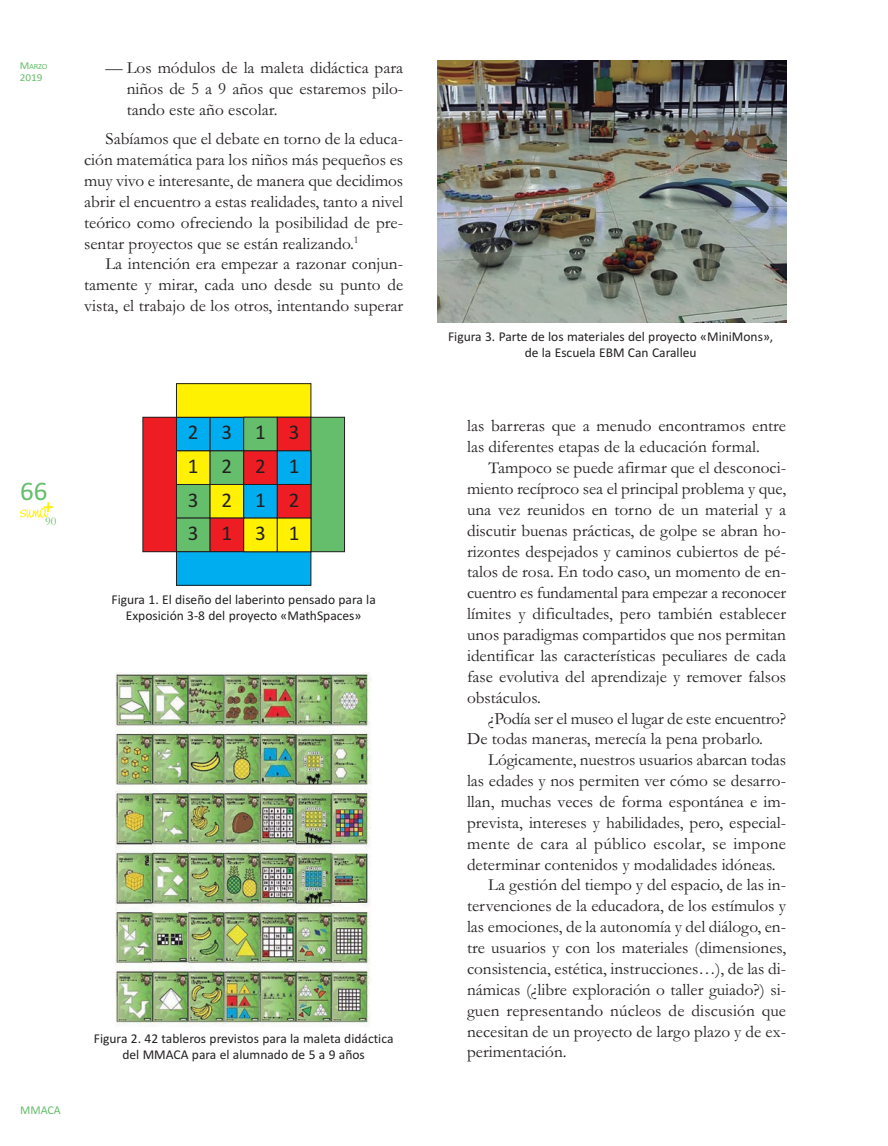
<style>
.page{position:relative;width:888px;height:1146px;background:#fff}
.page>*{position:absolute;margin:0;border:0;box-sizing:border-box;transform-origin:0 0}
.t1{font:27px "Calibri";color:#65be6b}
.t2{font:21px/33.6px "Calibri";letter-spacing:1.09em;color:#231f20;text-align:justify}
.t3{font:17.25px/20.9px "Garamond";color:#231f20;text-align:justify}
.t4{font:17.25px "Garamond";letter-spacing:.02em;color:#231f20}
.t5{font:13.5px/16.2px "Calibri";color:#231f20;text-align:center}
.t6{font:12px "Calibri";color:#65be6b}
.t7{font:12px "Garamond";color:#65be6b}
.t8{font:10.5px "Calibri";color:#65be6b;scale:1.07 1}
.t9{font:7.8px "Calibri";color:#65be6b;scale:1.07 1}
.s1{font-size:10.5px}
</style>
<div class="page">
<img style="left:20px;top:503px;width:33px;height:14px">
<div style="left:176px;top:417px;width:34px;height:34px;background:#00aeef"></div>
<div style="left:176px;top:417px;width:34px;height:34px;border:1px solid #231f20"></div>
<div style="left:210px;top:417px;width:34px;height:34px;background:#00aeef"></div>
<div style="left:210px;top:417px;width:34px;height:34px;border:1px solid #231f20"></div>
<div style="left:176px;top:383px;width:135px;height:34px;background:#fff101"></div>
<div style="left:176px;top:383px;width:135px;height:34px;border:1px solid #231f20"></div>
<div style="left:244px;top:417px;width:33px;height:34px;background:#65be6b"></div>
<div style="left:243px;top:417px;width:34px;height:34px;border:1px solid #231f20"></div>
<div style="left:277px;top:417px;width:34px;height:34px;background:#ee1d23"></div>
<div style="left:277px;top:417px;width:34px;height:34px;border:1px solid #231f20"></div>
<div style="left:311px;top:417px;width:33px;height:134px;background:#65be6b"></div>
<div style="left:311px;top:417px;width:34px;height:135px;border:1px solid #231f20"></div>
<div style="left:176px;top:451px;width:34px;height:33px;background:#fff101"></div>
<div style="left:176px;top:450px;width:34px;height:34px;border:1px solid #231f20"></div>
<div style="left:143px;top:417px;width:33px;height:134px;background:#ee1d23"></div>
<div style="left:143px;top:417px;width:34px;height:135px;border:1px solid #231f20"></div>
<div style="left:210px;top:451px;width:34px;height:33px;background:#65be6b"></div>
<div style="left:210px;top:450px;width:34px;height:34px;border:1px solid #231f20"></div>
<div style="left:244px;top:451px;width:33px;height:33px;background:#ee1d23"></div>
<div style="left:243px;top:450px;width:34px;height:34px;border:1px solid #231f20"></div>
<div style="left:277px;top:451px;width:34px;height:33px;background:#00aeef"></div>
<div style="left:277px;top:450px;width:34px;height:34px;border:1px solid #231f20"></div>
<div style="left:176px;top:484px;width:34px;height:34px;background:#65be6b"></div>
<div style="left:176px;top:484px;width:34px;height:34px;border:1px solid #231f20"></div>
<div style="left:210px;top:484px;width:34px;height:34px;background:#fff101"></div>
<div style="left:210px;top:484px;width:34px;height:34px;border:1px solid #231f20"></div>
<div style="left:244px;top:484px;width:33px;height:34px;background:#00aeef"></div>
<div style="left:243px;top:484px;width:34px;height:34px;border:1px solid #231f20"></div>
<div style="left:277px;top:484px;width:34px;height:34px;background:#ee1d23"></div>
<div style="left:277px;top:484px;width:34px;height:34px;border:1px solid #231f20"></div>
<div style="left:176px;top:518px;width:34px;height:33px;background:#65be6b"></div>
<div style="left:176px;top:518px;width:34px;height:34px;border:1px solid #231f20"></div>
<div style="left:210px;top:518px;width:34px;height:33px;background:#ee1d23"></div>
<div style="left:176px;top:551px;width:135px;height:34px;background:#00aeef"></div>
<div style="left:176px;top:551px;width:135px;height:34px;border:1px solid #231f20"></div>
<div style="left:244px;top:518px;width:33px;height:33px;background:#fff101"></div>
<div style="left:243px;top:518px;width:34px;height:34px;border:1px solid #231f20"></div>
<div style="left:277px;top:518px;width:34px;height:33px;background:#fff101"></div>
<div style="left:277px;top:518px;width:34px;height:34px;border:1px solid #231f20"></div>
<img style="left:116px;top:672px;width:255px;height:354px">
<img style="left:437px;top:61px;width:349px;height:261px">
<p class="t9" style="left:20px;top:61px;width:27px"><span class="s1">M</span>Arzo</p>
<p class="t8" style="left:20px;top:71px;width:23px">2019</p>
<p class="t3" style="left:127px;top:57px;width:278px;text-indent:-21px">— Los módulos de la maleta didáctica para niños de 5 a 9 años que estaremos pilo&shy;tando este año escolar.</p>
<p class="t3" style="left:84px;top:128px;width:320px;text-indent:21px">Sabíamos que el debate en torno de la educa&shy;ción matemática para los niños más pequeños es muy vivo e interesante, de manera que decidimos abrir el encuentro a estas realidades, tanto a nivel teórico como ofreciendo la posibilidad de pre&shy;sentar proyectos que se están realizando.<sup>1</sup></p>
<p class="t3" style="left:84px;top:253px;width:320px;text-indent:21px">La intención era empezar a razonar conjun&shy;tamente y mirar, cada uno desde su punto de vista, el trabajo de los otros, intentando superar</p>
<h1 class="t1" style="left:20px;top:474px;width:29px">66</h1>
<p class="t7" style="left:45px;top:513px;width:13px">90</p>
<p class="t2" style="left:188px;top:415px;width:113px">2313<br>1221<br>3212<br>3131</p>
<p class="t5" style="left:111px;top:591px;width:266px">Figura 1. el diseño del laberinto pensado para la exposición 3-8 del proyecto «MathSpaces»</p>
<p class="t6" style="left:20px;top:1102px;width:42px">MMAcA</p>
<p class="t5" style="left:94px;top:1029px;width:301px">Figura 2. 42 tableros previstos para la maleta didáctica del MMAcA para el alumnado de 5 a 9 años</p>
<p class="t5" style="left:448px;top:328px;width:327px">Figura 3. Parte de los materiales del proyecto «MiniMons», de la escuela eBM can caralleu</p>
<p class="t3" style="left:467px;top:415px;width:320px">las barreras que a menudo encontramos entre las diferentes etapas de la educación formal.</p>
<p class="t3" style="left:467px;top:456px;width:320px;text-indent:21px">Tampoco se puede afirmar que el desconoci&shy;miento recíproco sea el principal problema y que, una vez reunidos en torno de un material y a discutir buenas prácticas, de golpe se abran ho&shy;rizontes despejados y caminos cubiertos de pé&shy;talos de rosa. En todo caso, un momento de en&shy;cuentro es fundamental para empezar a reconocer límites y dificultades, pero también establecer unos paradigmas compartidos que nos permitan identificar las características peculiares de cada fase evolutiva del aprendizaje y remover falsos obstáculos.</p>
<p class="t3" style="left:467px;top:707px;width:320px;text-indent:21px">¿Podía ser el museo el lugar de este encuentro?<br>De todas maneras, merecía la pena probarlo.</p>
<p class="t3" style="left:488px;top:748px;width:299px">Lógicamente, nuestros usuarios abarcan todas</p>
<p class="t3" style="left:467px;top:769px;width:320px">las edades y nos permiten ver cómo se desarro-</p>
<p class="t3" style="left:467px;top:790px;width:320px">llan, muchas veces de forma espontánea e im-</p>
<p class="t3" style="left:467px;top:811px;width:320px">prevista, intereses y habilidades, pero, especial-</p>
<p class="t4" style="left:467px;top:832px;width:320px">mente de cara al público escolar, se impone</p>
<p class="t3" style="left:467px;top:853px;width:310px">determinar contenidos y modalidades idóneas.</p>
<p class="t3" style="left:488px;top:873px;width:299px">La gestión del tiempo y del espacio, de las in-</p>
<p class="t3" style="left:467px;top:894px;width:320px">tervenciones de la educadora, de los estímulos y</p>
<p class="t3" style="left:467px;top:915px;width:320px">las emociones, de la autonomía y del diálogo, en-</p>
<p class="t3" style="left:467px;top:936px;width:320px">tre usuarios y con los materiales (dimensiones,</p>
<p class="t3" style="left:467px;top:957px;width:320px">consistencia, estética, instrucciones…), de las di-</p>
<p class="t3" style="left:467px;top:978px;width:320px">námicas (¿libre exploración o taller guiado?) si-</p>
<p class="t3" style="left:467px;top:999px;width:320px">guen representando núcleos de discusión que</p>
<p class="t3" style="left:467px;top:1019px;width:320px">necesitan de un proyecto de largo plazo y de ex-</p>
<p class="t3" style="left:467px;top:1040px;width:101px">perimentación.</p>
</div>
